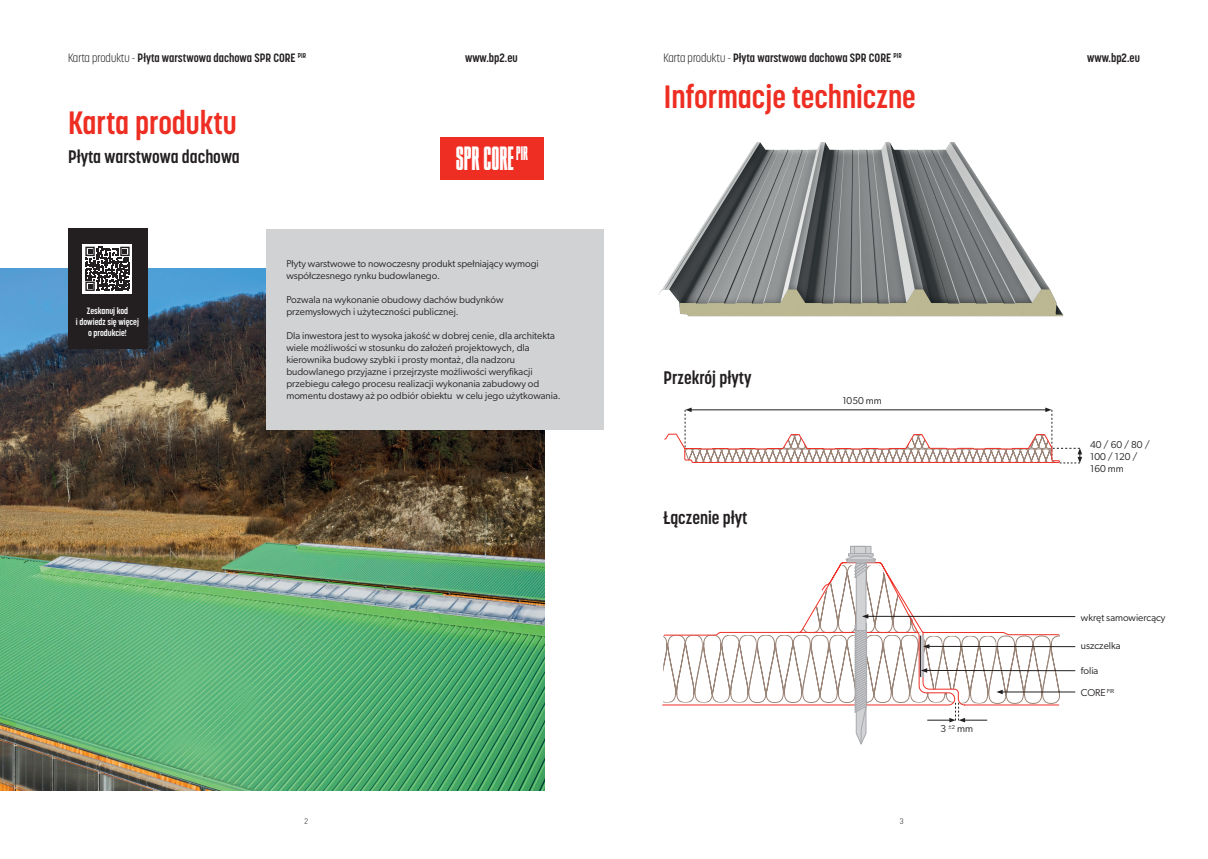
<style>
.page{position:relative;width:1208px;height:859px;background:#fff}
.page>*{position:absolute;margin:0;border:0;box-sizing:border-box;transform-origin:0 0}
.t1{font:700 32px "Korolev Condensed";color:#ee2e22}
.t2{font:32px "TIMMONSNY";color:#fff}
.t3{font:700 18px "Korolev Condensed";color:#231f20}
.t4{font:700 12px "Korolev Condensed";color:#231f20}
.t5{font:10px/12px "Gibson";color:#262324}
.t6{font:10px/12px "Gibson";color:#231f20}
.t7{font:700 9px/10.8px "Korolev Condensed";color:#fff;text-align:center}
.t8{font:300 8px "Korolev Condensed";color:#231f20}
.s1{font-weight:300}
</style>
<div class="page">
<div style="left:850px;top:546px;width:21px;height:8px;background:#d1d2d4;border:1px solid #a8a9ad"></div>
<div style="left:850px;top:546px;width:16px;height:8px;background:#d1d2d4;border:1px solid #a8a9ad"></div>
<div style="left:854px;top:546px;width:12px;height:8px;background:#d1d2d4;border:1px solid #a8a9ad"></div>
<div style="left:848px;top:553px;width:25px;height:3px;background:#d1d2d4;border:1px solid #a8a9ad"></div>
<img style="left:0;top:269px;width:544px;height:522px">
<div style="left:266px;top:229px;width:338px;height:200px;background:#d1d2d4"></div>
<div style="left:68px;top:229px;width:79px;height:120px;background:#231f20"></div>
<div style="left:83px;top:244px;width:49px;height:50px;background:#fff"></div>
<svg style="left:85px;top:247px;width:45px;height:44px"></svg>
<div style="left:440px;top:137px;width:104px;height:43px;background:#ee2e22"></div>
<hr style="left:866px;top:616px;width:209px;height:1px;background:#231f20">
<hr style="left:1001px;top:692px;width:74px;height:1px;background:#231f20">
<hr style="left:928px;top:646px;width:147px;height:1px;background:#231f20">
<hr style="left:925px;top:670px;width:150px;height:1px;background:#231f20">
<svg style="left:663px;top:556px;width:397px;height:189px"></svg>
<img style="left:658px;top:142px;width:406px;height:175px">
<svg style="left:664px;top:407px;width:418px;height:57px"></svg>
<p class="t4" style="left:68px;top:50px;width:240px"><span class="s1">Karta produktu -</span> Płyta warstwowa dachowa SPR CORE <sup>PIR</sup></p>
<p class="t4" style="left:663px;top:50px;width:240px"><span class="s1">Karta produktu -</span> Płyta warstwowa dachowa SPR CORE <sup>PIR</sup></p>
<p class="t4" style="left:465px;top:50px;width:54px">www.bp2.eu</p>
<p class="t4" style="left:1087px;top:50px;width:54px">www.bp2.eu</p>
<h1 class="t1" style="left:68px;top:104px;width:170px">Karta produktu</h1>
<h2 class="t3" style="left:68px;top:146px;width:173px">Płyta warstwowa dachowa</h2>
<h1 class="t2" style="left:456px;top:141px;width:74px">spR CORE <sup>pir</sup></h1>
<p class="t7" style="left:76px;top:306px;width:65px">Zeskanuj kod<br>i dowiedz się więcej o produkcie!</p>
<p class="t5" style="left:286px;top:257px;width:254px">Płyty warstwowe to nowoczesny produkt spełniający wymogi współczesnego rynku budowlanego.</p>
<p class="t5" style="left:286px;top:293px;width:219px">Pozwala na wykonanie obudowy dachów budynków przemysłowych i użyteczności publicznej.</p>
<p class="t5" style="left:286px;top:329px;width:276px">Dla inwestora jest to wysoka jakość w dobrej cenie, dla architekta wiele możliwości w stosunku do założeń projektowych, dla kierownika budowy szybki i prosty montaż, dla nadzoru budowlanego przyjazne i przejrzyste możliwości weryfikacji przebiegu całego procesu realizacji wykonania zabudowy od momentu dostawy aż po odbiór obiektu w celu jego użytkowania.</p>
<h1 class="t1" style="left:664px;top:78px;width:253px">Informacje techniczne</h1>
<h2 class="t3" style="left:663px;top:367px;width:90px">Przekrój płyty</h2>
<h2 class="t3" style="left:663px;top:507px;width:86px">Łączenie płyt</h2>
<p class="t6" style="left:842px;top:395px;width:41px">1050 mm</p>
<p class="t8" style="left:304px;top:816px;width:5px">2</p>
<p class="t8" style="left:900px;top:816px;width:5px">3</p>
<p class="t6" style="left:940px;top:722px;width:34px">3 <sup>±2</sup> mm</p>
<p class="t6" style="left:1090px;top:438px;width:61px">40 / 60 / 80 /<br>100 / 120 /<br>160 mm</p>
<p class="t6" style="left:1081px;top:611px;width:86px">wkręt samowiercący</p>
<p class="t6" style="left:1081px;top:640px;width:41px">uszczelka</p>
<p class="t6" style="left:1081px;top:665px;width:19px">folia</p>
<p class="t6" style="left:1081px;top:686px;width:35px">CORE <sup>PIR</sup></p>
</div>
